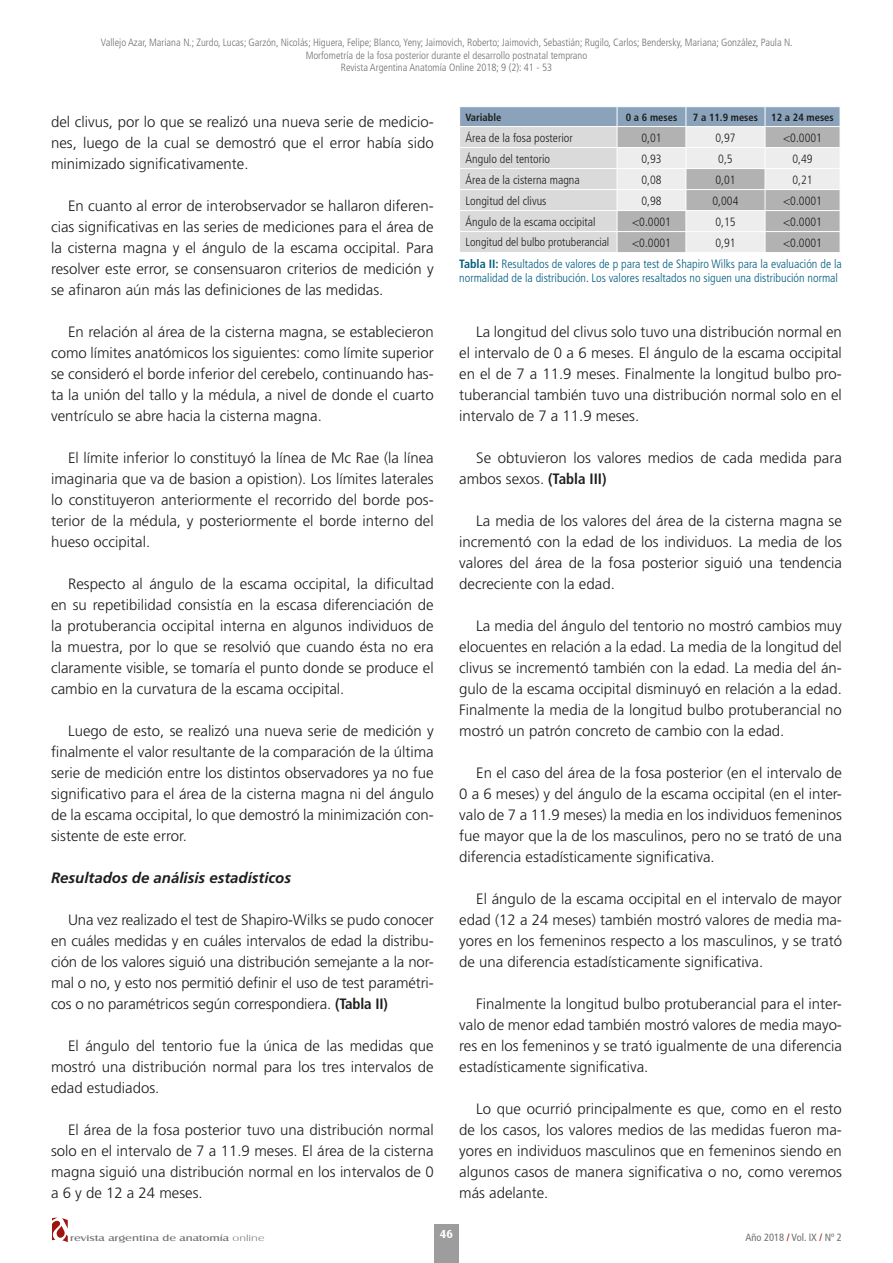
<style>
.page{position:relative;width:893px;height:1263px;background:#fff}
.page>*{position:absolute;margin:0;border:0;box-sizing:border-box;transform-origin:0 0}
.t1{font:300 15px/21px "Frutiger LT Std";color:#1d1d1b;text-align:justify}
.t2{font:italic 700 15px "Frutiger LT Std";color:#1d1d1b}
.t3{font:300 condensed 12px "Frutiger LT Std";color:#1d1d1b}
.t4{font:300 condensed 12px/21px "Frutiger LT Std";color:#005c7e}
.t5{font:700 12px "Castle T";color:#fff}
.t6{font:300 condensed 11.7px "Frutiger LT Std";color:#1d1d1b}
.t7{font:300 condensed 10.5px/12.6px "Frutiger LT Std";color:#70706f;text-align:center}
.t8{font:700 condensed 10.5px "Frutiger LT Std";color:#1d1d1b}
.t9{font:condensed 10.5px "Frutiger LT Std";color:#70706f}
.t10{font:9px "Castle T";color:#6f6f6e;scale:1.4 1}
.s1{font-weight:700;font-stretch:condensed}
.s2{color:#1d1d1b}
.s3{font-weight:700}
.s4{font-family:"Castle T Ligh"}
.s5{color:#9f1610}
</style>
<div class="page">
<svg style="left:52px;top:1218px;width:16px;height:24px"></svg>
<div style="left:434px;top:1224px;width:24px;height:39px;background:#9d9d9d"></div>
<svg style="left:460px;top:107px;width:380px;height:145px;background:#cccfd2"></svg>
<p class="t7" style="left:101px;top:36px;width:693px">Vallejo Azar, Mariana N.; Zurdo, Lucas; Garzón, Nicolás; Higuera, Felipe; Blanco, Yeny; Jaimovich, Roberto; Jaimovich, Sebastián; Rugilo, Carlos; Bendersky, Mariana; González, Paula N.<br>Morfometría de la fosa posterior durante el desarrollo postnatal temprano<br>Revista Argentina Anatomía Online 2018; 9 (2): 41 - 53</p>
<p class="t1" style="left:51px;top:112px;width:384px">del clivus, por lo que se realizó una nueva serie de medicio&shy;nes, luego de la cual se demostró que el error había sido minimizado significativamente.</p>
<p class="t1" style="left:51px;top:196px;width:384px;text-indent:17px">En cuanto al error de interobservador se hallaron diferen&shy;cias significativas en las series de mediciones para el área de la cisterna magna y el ángulo de la escama occipital. Para resolver este error, se consensuaron criterios de medición y se afinaron aún más las definiciones de las medidas.</p>
<p class="t1" style="left:51px;top:322px;width:384px;text-indent:17px">En relación al área de la cisterna magna, se establecieron como límites anatómicos los siguientes: como límite superior se consideró el borde inferior del cerebelo, continuando has&shy;ta la unión del tallo y la médula, a nivel de donde el cuarto ventrículo se abre hacia la cisterna magna.</p>
<p class="t1" style="left:51px;top:448px;width:384px;text-indent:17px">El límite inferior lo constituyó la línea de Mc Rae (la línea imaginaria que va de basion a opistion). Los límites laterales lo constituyeron anteriormente el recorrido del borde pos&shy;terior de la médula, y posteriormente el borde interno del hueso occipital.</p>
<p class="t1" style="left:51px;top:574px;width:384px;text-indent:17px">Respecto al ángulo de la escama occipital, la dificultad en su repetibilidad consistía en la escasa diferenciación de la protuberancia occipital interna en algunos individuos de la muestra, por lo que se resolvió que cuando ésta no era claramente visible, se tomaría el punto donde se produce el cambio en la curvatura de la escama occipital.</p>
<p class="t1" style="left:51px;top:721px;width:384px;text-indent:17px">Luego de esto, se realizó una nueva serie de medición y finalmente el valor resultante de la comparación de la última serie de medición entre los distintos observadores ya no fue significativo para el área de la cisterna magna ni del ángulo de la escama occipital, lo que demostró la minimización con&shy;sistente de este error.</p>
<p class="t2" style="left:51px;top:869px;width:242px">Resultados de análisis estadísticos</p>
<p class="t1" style="left:51px;top:910px;width:384px;text-indent:17px">Una vez realizado el test de Shapiro-Wilks se pudo conocer en cuáles medidas y en cuáles intervalos de edad la distribu&shy;ción de los valores siguió una distribución semejante a la nor&shy;mal o no, y esto nos permitió definir el uso de test paramétri&shy;cos o no paramétricos según correspondiera. <span class="s1">(Tabla II)</span></p>
<p class="t1" style="left:51px;top:1036px;width:384px;text-indent:17px">El ángulo del tentorio fue la única de las medidas que mostró una distribución normal para los tres intervalos de edad estudiados.</p>
<p class="t1" style="left:51px;top:1120px;width:384px;text-indent:17px">El área de la fosa posterior tuvo una distribución normal solo en el intervalo de 7 a 11.9 meses. El área de la cisterna magna siguió una distribución normal en los intervalos de 0 a 6 y de 12 a 24 meses.</p>
<p class="t8" style="left:466px;top:111px;width:37px">Variable</p>
<p class="t8" style="left:626px;top:111px;width:53px">0 a 6 meses</p>
<p class="t8" style="left:693px;top:111px;width:67px">7 a 11.9 meses</p>
<p class="t8" style="left:771px;top:111px;width:64px">12 a 24 meses</p>
<p class="t3" style="left:466px;top:131px;width:109px">Área de la fosa posterior</p>
<p class="t3" style="left:641px;top:131px;width:22px">0,01</p>
<p class="t3" style="left:715px;top:131px;width:22px">0,97</p>
<p class="t3" style="left:783px;top:131px;width:40px">&lt;0.0001</p>
<p class="t3" style="left:466px;top:152px;width:86px">Ángulo del tentorio</p>
<p class="t3" style="left:641px;top:152px;width:22px">0,93</p>
<p class="t3" style="left:718px;top:152px;width:16px">0,5</p>
<p class="t3" style="left:792px;top:152px;width:22px">0,49</p>
<p class="t3" style="left:466px;top:173px;width:116px">Área de la cisterna magna</p>
<p class="t3" style="left:641px;top:173px;width:22px">0,08</p>
<p class="t3" style="left:715px;top:173px;width:22px">0,01</p>
<p class="t3" style="left:792px;top:173px;width:22px">0,21</p>
<p class="t3" style="left:466px;top:194px;width:82px">Longitud del clivus</p>
<p class="t3" style="left:641px;top:194px;width:22px">0,98</p>
<p class="t3" style="left:712px;top:194px;width:27px">0,004</p>
<p class="t3" style="left:783px;top:194px;width:40px">&lt;0.0001</p>
<p class="t3" style="left:466px;top:215px;width:131px">Ángulo de la escama occipital</p>
<p class="t3" style="left:632px;top:215px;width:40px">&lt;0.0001</p>
<p class="t3" style="left:715px;top:215px;width:22px">0,15</p>
<p class="t3" style="left:783px;top:215px;width:40px">&lt;0.0001</p>
<p class="t6" style="left:466px;top:236px;width:145px">Longitud del bulbo protuberancial</p>
<p class="t3" style="left:632px;top:236px;width:40px">&lt;0.0001</p>
<p class="t3" style="left:715px;top:236px;width:22px">0,91</p>
<p class="t4" style="left:459px;top:232px;width:384px;text-indent:324px"><span class="s2">&lt;0.0001<br></span><span class="s3">Tabla II:</span> Resultados de valores de p para test de Shapiro Wilks para la evaluación de la</p>
<p class="t4" style="left:459px;top:267px;width:380px">normalidad de la distribución. Los valores resaltados no siguen una distribución normal</p>
<p class="t1" style="left:459px;top:322px;width:384px;text-indent:17px">La longitud del clivus solo tuvo una distribución normal en el intervalo de 0 a 6 meses. El ángulo de la escama occipital en el de 7 a 11.9 meses. Finalmente la longitud bulbo pro&shy;tuberancial también tuvo una distribución normal solo en el intervalo de 7 a 11.9 meses.</p>
<p class="t1" style="left:459px;top:448px;width:384px;text-indent:17px">Se obtuvieron los valores medios de cada medida para ambos sexos. <span class="s1">(Tabla III)</span></p>
<p class="t1" style="left:459px;top:511px;width:384px;text-indent:17px">La media de los valores del área de la cisterna magna se incrementó con la edad de los individuos. La media de los valores del área de la fosa posterior siguió una tendencia decreciente con la edad.</p>
<p class="t1" style="left:459px;top:616px;width:384px;text-indent:17px">La media del ángulo del tentorio no mostró cambios muy elocuentes en relación a la edad. La media de la longitud del clivus se incrementó también con la edad. La media del án&shy;gulo de la escama occipital disminuyó en relación a la edad.<br>Finalmente la media de la longitud bulbo protuberancial no mostró un patrón concreto de cambio con la edad.</p>
<p class="t1" style="left:459px;top:763px;width:384px;text-indent:17px">En el caso del área de la fosa posterior (en el intervalo de 0 a 6 meses) y del ángulo de la escama occipital (en el inter&shy;valo de 7 a 11.9 meses) la media en los individuos femeninos fue mayor que la de los masculinos, pero no se trató de una diferencia estadísticamente significativa.</p>
<p class="t1" style="left:459px;top:889px;width:384px;text-indent:17px">El ángulo de la escama occipital en el intervalo de mayor edad (12 a 24 meses) también mostró valores de media ma&shy;yores en los femeninos respecto a los masculinos, y se trató de una diferencia estadísticamente significativa.</p>
<p class="t1" style="left:459px;top:994px;width:384px;text-indent:17px">Finalmente la longitud bulbo protuberancial para el inter&shy;valo de menor edad también mostró valores de media mayo&shy;res en los femeninos y se trató igualmente de una diferencia estadísticamente significativa.</p>
<p class="t1" style="left:459px;top:1099px;width:384px;text-indent:17px">Lo que ocurrió principalmente es que, como en el resto de los casos, los valores medios de las medidas fueron ma&shy;yores en individuos masculinos que en femeninos siendo en algunos casos de manera significativa o no, como veremos más adelante.</p>
<p class="t10" style="left:70px;top:1234px;width:140px">revista argentina de anatomía <span class="s4">online</span></p>
<p class="t5" style="left:440px;top:1227px;width:15px">46</p>
<p class="t9" style="left:745px;top:1231px;width:98px">Año 2018 <span class="s5">/</span> Vol. IX <span class="s5">/</span> Nº 2</p>
</div>
